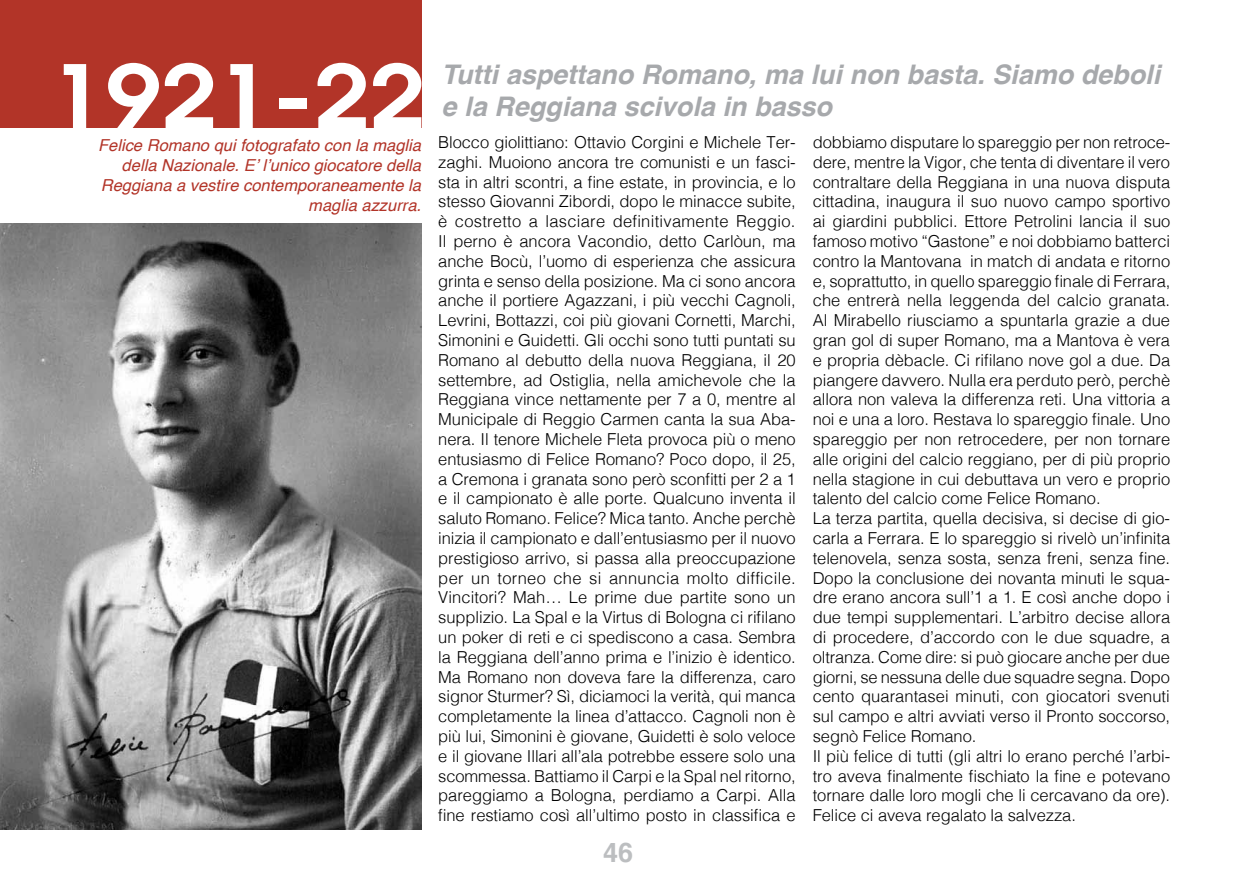
<style>
.page{position:relative;width:1234px;height:893px;background:#fff}
.page>*{position:absolute;margin:0;border:0;box-sizing:border-box;transform-origin:0 0}
.t1{font:600 86.55px "Avant Garde";color:#fff;scale:1.14 1}
.t2{font:italic 700 27px/32.4px "Helvetica";color:#a7a9ac}
.t3{font:700 27px "Helvetica";color:#bcbec0}
.t4{font:300 16.5px/19.8px "Helvetica";letter-spacing:-.005em;color:#000;text-align:justify}
.t5{font:italic 16.5px/19.8px "Helvetica";color:#b23428;text-align:right}
</style>
<div class="page">
<div style="left:0;top:0;width:421px;height:128px;background:#b23428"></div>
<img style="left:0;top:223px;width:421px;height:606px">
<h1 class="t1" style="left:50px;top:40px;width:330px">1921-22</h1>
<p class="t5" style="left:98px;top:136px;width:324px">Felice Romano qui fotografato con la maglia della Nazionale. E’ l’unico giocatore della Reggiana a vestire contemporaneamente la maglia azzurra.</p>
<h2 class="t2" style="left:441px;top:58px;width:720px">Tutti aspettano Romano, ma lui non basta. Siamo deboli e la Reggiana scivola in basso</h2>
<p class="t4" style="left:438px;top:131px;width:359px">Blocco giolittiano: Ottavio Corgini e Michele Ter&shy;zaghi. Muoiono ancora tre comunisti e un fasci&shy;sta in altri scontri, a fine estate, in provincia, e lo stesso Giovanni Zibordi, dopo le minacce subite, è costretto a lasciare definitivamente Reggio.<br>Il perno è ancora Vacondio, detto Carlòun, ma anche Bocù, l’uomo di esperienza che assicura grinta e senso della posizione. Ma ci sono ancora anche il portiere Agazzani, i più vecchi Cagnoli, Levrini, Bottazzi, coi più giovani Cornetti, Marchi, Simonini e Guidetti. Gli occhi sono tutti puntati su Romano al debutto della nuova Reggiana, il 20 settembre, ad Ostiglia, nella amichevole che la Reggiana vince nettamente per 7 a 0, mentre al Municipale di Reggio Carmen canta la sua Aba&shy;nera. Il tenore Michele Fleta provoca più o meno entusiasmo di Felice Romano? Poco dopo, il 25, a Cremona i granata sono però sconfitti per 2 a 1 e il campionato è alle porte. Qualcuno inventa il saluto Romano. Felice? Mica tanto. Anche perchè inizia il campionato e dall’entusiasmo per il nuovo prestigioso arrivo, si passa alla preoccupazione per un torneo che si annuncia molto difficile.<br>Vincitori? Mah… Le prime due partite sono un supplizio. La Spal e la Virtus di Bologna ci rifilano un poker di reti e ci spediscono a casa. Sembra la Reggiana dell’anno prima e l’inizio è identico.<br>Ma Romano non doveva fare la differenza, caro signor Sturmer? Sì, diciamoci la verità, qui manca completamente la linea d’attacco. Cagnoli non è più lui, Simonini è giovane, Guidetti è solo veloce e il giovane Illari all’ala potrebbe essere solo una scommessa. Battiamo il Carpi e la Spal nel ritorno, pareggiamo a Bologna, perdiamo a Carpi. Alla fine restiamo così all’ultimo posto in classifica e</p>
<p class="t4" style="left:812px;top:131px;width:359px;text-align:left">dobbiamo disputare lo spareggio per non retroce&shy;dere, mentre la Vigor, che tenta di diventare il vero contraltare della Reggiana in una nuova disputa cittadina, inaugura il suo nuovo campo sportivo ai giardini pubblici. Ettore Petrolini lancia il suo famoso motivo “Gastone” e noi dobbiamo batterci contro la Mantovana in match di andata e ritorno e, soprattutto, in quello spareggio finale di Ferrara, che entrerà nella leggenda del calcio granata.<br>Al Mirabello riusciamo a spuntarla grazie a due gran gol di super Romano, ma a Mantova è vera e propria dèbacle. Ci rifilano nove gol a due. Da piangere davvero. Nulla era perduto però, perchè allora non valeva la differenza reti. Una vittoria a noi e una a loro. Restava lo spareggio finale. Uno spareggio per non retrocedere, per non tornare alle origini del calcio reggiano, per di più proprio nella stagione in cui debuttava un vero e proprio talento del calcio come Felice Romano.<br>La terza partita, quella decisiva, si decise di gio&shy;carla a Ferrara. E lo spareggio si rivelò un’infinita telenovela, senza sosta, senza freni, senza fine.<br>Dopo la conclusione dei novanta minuti le squa&shy;dre erano ancora sull’1 a 1. E così anche dopo i due tempi supplementari. L’arbitro decise allora di procedere, d’accordo con le due squadre, a oltranza. Come dire: si può giocare anche per due giorni, se nessuna delle due squadre segna. Dopo cento quarantasei minuti, con giocatori svenuti sul campo e altri avviati verso il Pronto soccorso, segnò Felice Romano.<br>Il più felice di tutti (gli altri lo erano perché l’arbi&shy;tro aveva finalmente fischiato la fine e potevano tornare dalle loro mogli che li cercavano da ore).<br>Felice ci aveva regalato la salvezza.</p>
<h2 class="t3" style="left:603px;top:831px;width:32px">46</h2>
</div>
